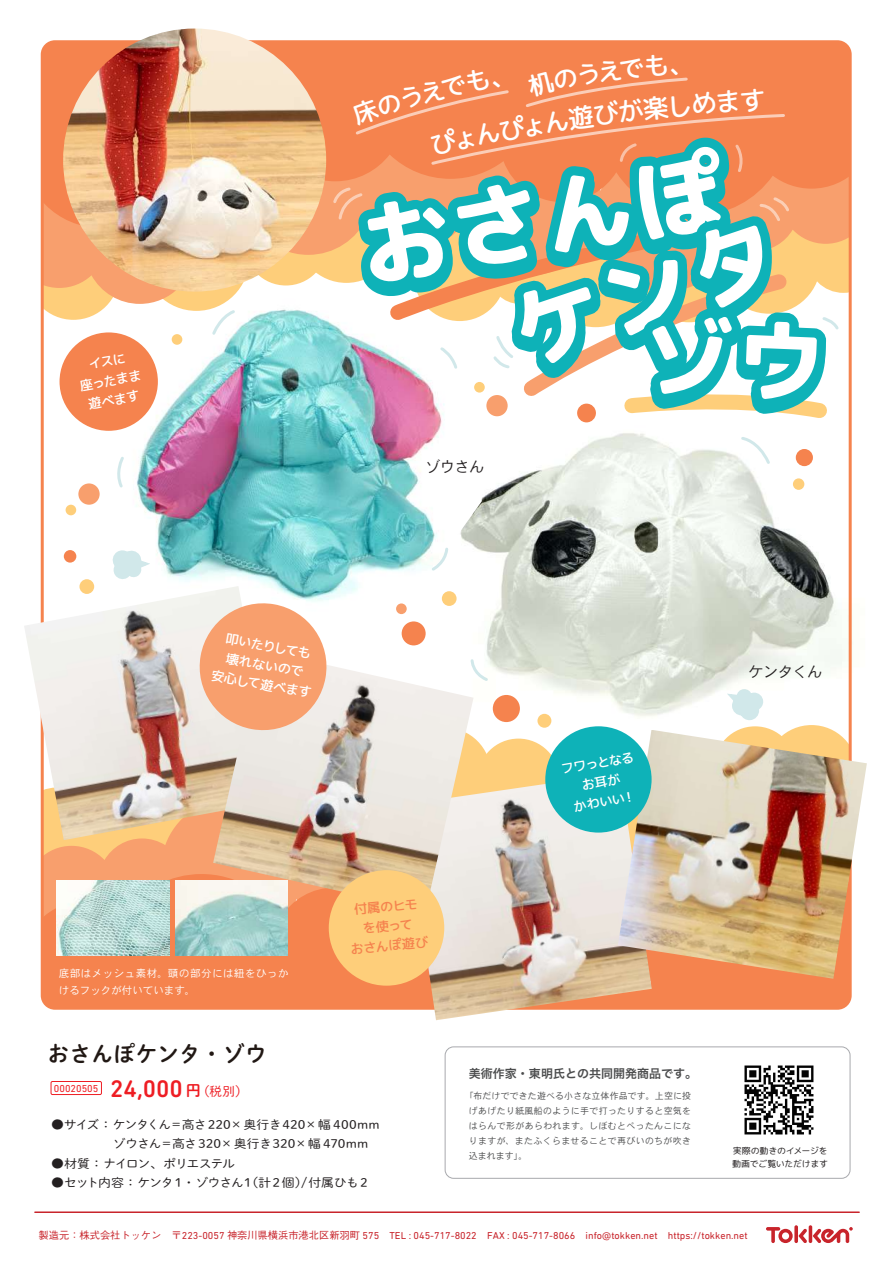
<style>
.page{position:relative;width:893px;height:1263px;background:#fff}
.page>*{position:absolute;margin:0;border:0;box-sizing:border-box;transform-origin:0 0}
.t1{font:92.4px "rounded l mplus 2 p heavy";color:#fff}
.t2{font:500 24.45px "DIN Next Rounded LT Pro";color:#ee1d23}
.t3{font:21.9px "DNP Shuei M Go Std B";color:#211814}
.t4{font:15px "DFHS Gothic W3 MP RKSJ H";letter-spacing:-.02em;color:#231f20}
.t5{font:13.5px/19.5px "rounded l mplus 2 p medium";color:#fff;text-align:center}
.t6{font:13.5px/19.5px "rounded l mplus 2 p medium";color:#f5834e;text-align:center}
.t7{font:12px/19.5px "DNP Shuei M Go Std L";letter-spacing:-.005em;color:#231f20;scale:1.08 1}
.t8{font:12px "DNP Shuei M Go Std L";letter-spacing:-.035em;color:#231f20;scale:1.08 1}
.t9{font:12px "Hira Kaku Pro W6";color:#4b4c4d}
.t10{font:12px "DNP Shuei M Go Std L";letter-spacing:-.1em;color:#231f20;scale:1.08 1}
.t11{font:10.5px/16.5px "DFHS Gothic W3 MP RKSJ H";letter-spacing:.05em;color:#fff}
.t12{font:10.2px "DIN Next Rounded LT Pro";color:#c8242b}
.t13{font:10.2px "DIN Next LT Pro";color:#ee1d23}
.t14{font:9px/15px "DFHS Gothic W3 MP RKSJ H";letter-spacing:.035em;color:#4b4c4d;text-align:justify}
.t15{font:9px/13.5px "rounded l mplus 2 p regular";letter-spacing:-.035em;color:#231f20}
.s1{font-family:"DNP Shuei M Go Std B";font-weight:400;font-size:15.15px}
.s2{font-family:"DNP Shuei M Go Std L";font-weight:400;font-size:12.6px}
.s3{font-family:"Gothic BBB Pr 6 N";font-weight:500}
</style>
<div class="page">
<img style="left:416px;top:542px;width:427px;height:195px">
<img style="left:99px;top:304px;width:383px;height:309px">
<div style="left:143px;top:205px;width:106px;height:106px;background:#fece7a;border-radius:50%"></div>
<svg style="left:45px;top:304px;width:74px;height:16px"></svg>
<svg style="left:45px;top:228px;width:288px;height:76px"></svg>
<svg style="left:45px;top:44px;width:288px;height:184px;background:#f58652"></svg>
<div style="left:477px;top:739px;width:82px;height:82px;background:#fece7a;border-radius:50%"></div>
<div style="left:399px;top:727px;width:92px;height:92px;background:#fece7a;border-radius:50%"></div>
<svg style="left:45px;top:840px;width:168px;height:22px;background:#f9a96f"></svg>
<svg style="left:45px;top:862px;width:803px;height:144px;background:#f38855"></svg>
<svg style="left:837px;top:1227px;width:16px;height:16px"></svg>
<hr style="left:35px;top:1211px;width:824px;height:2px;background:#c8242b">
<div style="left:51px;top:1081px;width:51px;height:14px;border:1px solid #ee1d23"></div>
<img style="left:175px;top:881px;width:113px;height:74px">
<img style="left:57px;top:881px;width:112px;height:74px">
<img style="left:63px;top:29px;width:263px;height:263px;border-radius:132px">
<div style="left:64px;top:550px;width:12px;height:13px;background:#f5834e;border-radius:50%"></div>
<div style="left:78px;top:483px;width:22px;height:22px;background:#f89f6d;border-radius:50%"></div>
<div style="left:402px;top:621px;width:24px;height:24px;background:#f5834e;border-radius:50%"></div>
<div style="left:396px;top:603px;width:11px;height:11px;background:#f89f6d;border-radius:50%"></div>
<img style="left:24px;top:586px;width:254px;height:254px">
<img style="left:405px;top:784px;width:247px;height:236px">
<img style="left:213px;top:650px;width:261px;height:260px">
<img style="left:618px;top:730px;width:249px;height:249px">
<div style="left:545px;top:726px;width:107px;height:106px;background:#0eb2b8;border-radius:50%"></div>
<div style="left:329px;top:870px;width:115px;height:116px;background:#fece7a;border-radius:50%"></div>
<div style="left:60px;top:332px;width:98px;height:99px;background:#f5834e;border-radius:50%"></div>
<div style="left:493px;top:695px;width:27px;height:27px;background:#f5834e;border-radius:50%"></div>
<div style="left:537px;top:714px;width:14px;height:14px;background:#fece7a;border-radius:50%"></div>
<div style="left:442px;top:591px;width:15px;height:15px;background:#fece7a;border-radius:50%"></div>
<div style="left:79px;top:579px;width:15px;height:15px;background:#fece7a;border-radius:50%"></div>
<div style="left:66px;top:505px;width:10px;height:10px;background:#fece7a;border-radius:50%"></div>
<div style="left:172px;top:334px;width:10px;height:11px;background:#fece7a;border-radius:50%"></div>
<div style="left:445px;top:1046px;width:405px;height:133px;border:1px solid #a8a9ad;border-radius:9px"></div>
<svg style="left:195px;top:598px;width:137px;height:137px;background:#f6ba97"></svg>
<svg style="left:117px;top:457px;width:7px;height:30px"></svg>
<svg style="left:212px;top:310px;width:23px;height:25px"></svg>
<svg style="left:432px;top:548px;width:16px;height:23px"></svg>
<svg style="left:471px;top:659px;width:17px;height:22px"></svg>
<svg style="left:721px;top:542px;width:116px;height:695px"></svg>
<img style="left:727px;top:689px;width:123px;height:128px">
<svg style="left:113px;top:550px;width:37px;height:29px"></svg>
<svg style="left:333px;top:40px;width:517px;height:502px"></svg>
<h3 class="t5" style="left:75px;top:357px;width:64px;rotate:-10deg">イスに<br>座ったまま遊べます</h3>
<h1 class="t1" style="left:350px;top:183px;width:371px;rotate:-9deg">おさんぽ</h1>
<h3 class="t4" style="left:425px;top:459px;width:61px">ゾウさん</h3>
<h3 class="t5" style="left:220px;top:627px;width:104px;rotate:10deg">叩いたりしても壊れないので<br>安心して遊べます</h3>
<p class="t11" style="left:59px;top:965px;width:231px">底部はメッシュ素材。頭の部分には紐をひっかけるフックが付いています。</p>
<h3 class="t3" style="left:47px;top:1038px;width:221px">おさんぽケンタ・ゾウ</h3>
<h3 class="t6" style="left:346px;top:900px;width:80px;rotate:-5deg">付属のヒモを使って<br>おさんぽ遊び</h3>
<h3 class="t5" style="left:559px;top:760px;width:76px;rotate:-10deg">フワっとなるお耳が<br>かわいい！</h3>
<h3 class="t4" style="left:749px;top:664px;width:75px">ケンタくん</h3>
<h2 class="t2" style="left:110px;top:1074px;width:139px">24,000 <span class="s1">円</span><span class="s2">（税別）</span></h2>
<h3 class="t7" style="left:51px;top:1114px;width:306px">●サイズ：ケンタくん＝高さ220×奥行き420×幅 400mm　　　　 ゾウさん＝高さ320×奥行き320×幅 470mm</h3>
<h3 class="t10" style="left:51px;top:1154px;width:172px">●材質：ナイロン、ポリエステル</h3>
<h3 class="t8" style="left:51px;top:1174px;width:295px">●セット内容：ケンタ1・ゾウさん1（計2個）/付属ひも2</h3>
<p class="t13" style="left:54px;top:1082px;width:46px">00020505</p>
<h3 class="t9" style="left:469px;top:1062px;width:229px">美術作家・東明氏との共同開発商品です。</h3>
<p class="t14" style="left:469px;top:1088px;width:224px;text-indent:-4px">「布だけでできた遊べる小さな立体作品です。上空に投げあげたり紙風船のように手で打ったりすると空気をはらんで形があらわれます。しぼむとぺったんこになりますが、またふくらませることで再びいのちが吹き込まれます」。</p>
<p class="t15" style="left:732px;top:1143px;width:97px">実際の動きのイメージを動画でご覧いただけます</p>
<p class="t12" style="left:39px;top:1230px;width:710px"><span class="s3">製造元：株式会社トッケン　〒</span>223-0057 <span class="s3">神奈川県横浜市港北区新羽町</span> 575 TEL : 045-717-8022 FAX : 045-717-8066 info@tokken.net https://tokken.net</p>
</div>
